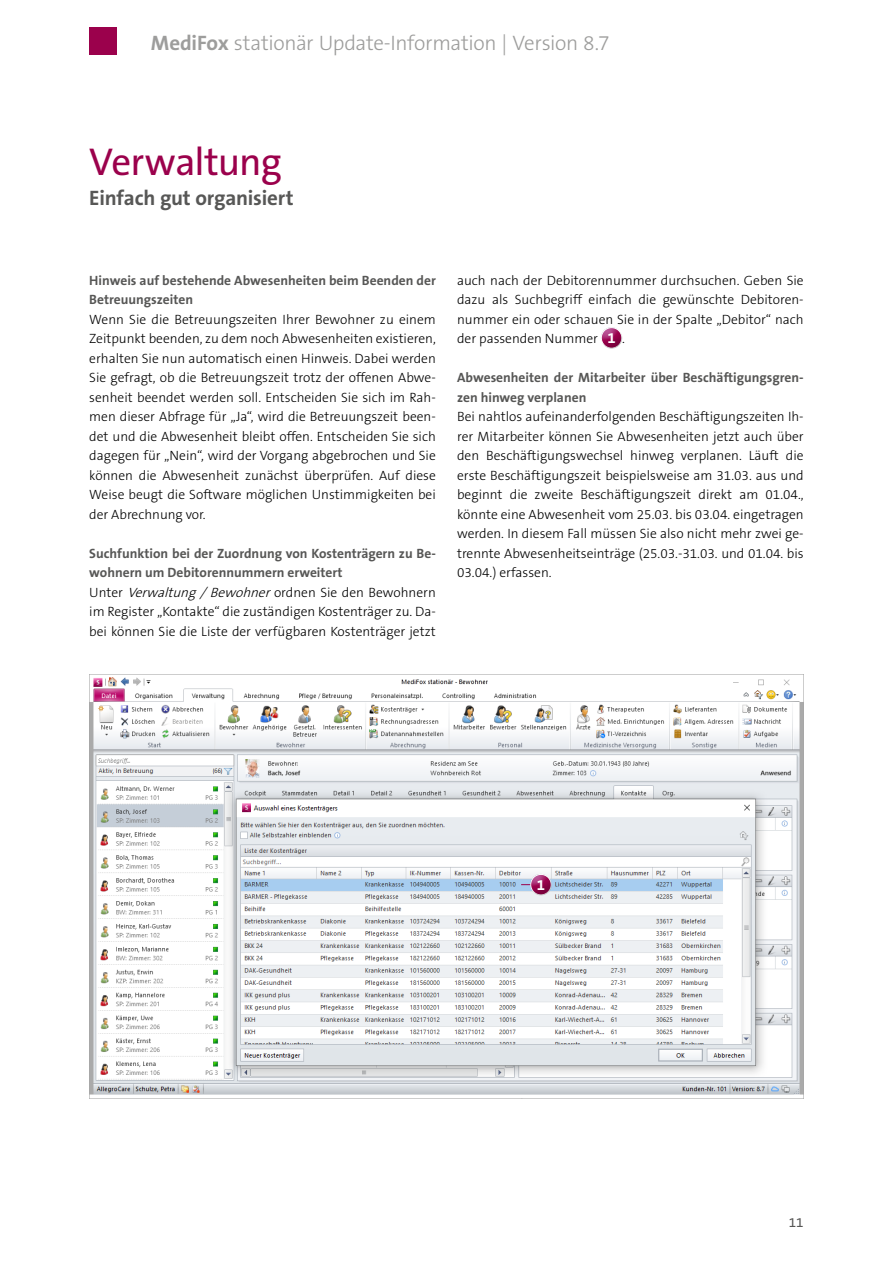
<style>
.page{position:relative;width:893px;height:1263px;background:#fff}
.page>*{position:absolute;margin:0;border:0;box-sizing:border-box;transform-origin:0 0}
.t1{font:39px "The Sans B5 Plain";letter-spacing:-.025em;color:#9b014c}
.t2{font:300 21px "The Sans B3";letter-spacing:-.015em;color:#9d9d9c}
.t3{font:700 21px "The Sans B7";letter-spacing:-.01em;color:#575756}
.t4{font:700 15px "The Sans B7";color:#fff}
.t5{font:300 13.5px/19.5px "The Sans B3";color:#000;text-align:justify}
.t6{font:700 13.5px/19.5px "The Sans B7";color:#575756}
.t7{font:13.5px "The Sans B5 Plain";color:#575756}
.s1{font-family:"The Sans B7";font-weight:700}
.s2{font-style:italic}
.s3{font-family:"The Sans B7";font-weight:700;font-size:15px;color:#fff}
</style>
<div class="page">
<div style="left:89px;top:28px;width:28px;height:27px;background:#9b014c"></div>
<div style="left:594px;top:326px;width:39px;height:25px;background:#000;opacity:.2"></div>
<img style="left:89px;top:675px;width:715px;height:423px">
<div style="left:520px;top:865px;width:38px;height:32px;background:#7682a5;opacity:.75"></div>
<div style="left:523px;top:872px;width:39px;height:26px;background:#000;opacity:.2"></div>
<h2 class="t2" style="left:151px;top:32px;width:460px"><span class="s1">MediFox</span> stationär Update-Information | Version 8.7</h2>
<h1 class="t1" style="left:89px;top:141px;width:194px">Verwaltung</h1>
<h2 class="t3" style="left:89px;top:186px;width:206px">Einfach gut organisiert</h2>
<p class="t6" style="left:89px;top:271px;width:348px">Hinweis auf bestehende Abwesenheiten beim Beenden der<br>Betreuungszeiten</p>
<p class="t5" style="left:89px;top:310px;width:348px">Wenn Sie die Betreuungszeiten Ihrer Bewohner zu einem Zeitpunkt beenden, zu dem noch Abwesenheiten existieren, erhalten Sie nun automatisch einen Hinweis. Dabei werden Sie gefragt, ob die Betreuungszeit trotz der offenen Abwe&shy;senheit beendet werden soll. Entscheiden Sie sich im Rah&shy;men dieser Abfrage für „Ja“, wird die Betreuungszeit been&shy;det und die Abwesenheit bleibt offen. Entscheiden Sie sich dagegen für „Nein“, wird der Vorgang abgebrochen und Sie können die Abwesenheit zunächst überprüfen. Auf diese Weise beugt die Software möglichen Unstimmigkeiten bei der Abrechnung vor.</p>
<p class="t6" style="left:89px;top:544px;width:348px">Suchfunktion bei der Zuordnung von Kostenträgern zu Be&shy;wohnern um Debitorennummern erweitert</p>
<p class="t5" style="left:89px;top:583px;width:348px">Unter <span class="s2">Verwaltung/Bewohner</span>ordnen Sie den Bewohnern im Register „Kontakte“ die zuständigen Kostenträger zu. Da&shy;bei können Sie die Liste der verfügbaren Kostenträger jetzt</p>
<p class="t5" style="left:457px;top:271px;width:348px">auch nach der Debitorennummer durchsuchen. Geben Sie dazu als Suchbegriff einfach die gewünschte Debitoren&shy;nummer ein oder schauen Sie in der Spalte „Debitor“ nach der passenden Nummer <span class="s3">1</span> .</p>
<p class="t6" style="left:457px;top:369px;width:348px">Abwesenheiten der Mitarbeiter über Beschäftigungsgren&shy;zen hinweg verplanen</p>
<p class="t5" style="left:457px;top:408px;width:348px">Bei nahtlos aufeinanderfolgenden Beschäftigungszeiten Ih&shy;rer Mitarbeiter können Sie Abwesenheiten jetzt auch über den Beschäftigungswechsel hinweg verplanen. Läuft die erste Beschäftigungszeit beispielsweise am 31.03. aus und beginnt die zweite Beschäftigungszeit direkt am 01.04., könnte eine Abwesenheit vom 25.03. bis 03.04. eingetragen werden. In diesem Fall müssen Sie also nicht mehr zwei ge&shy;trennte Abwesenheitseinträge (25.03.-31.03. und 01.04. bis 03.04.) erfassen.</p>
<p class="t4" style="left:537px;top:876px;width:10px">1</p>
<p class="t7" style="left:789px;top:1215px;width:16px">11</p>
</div>
